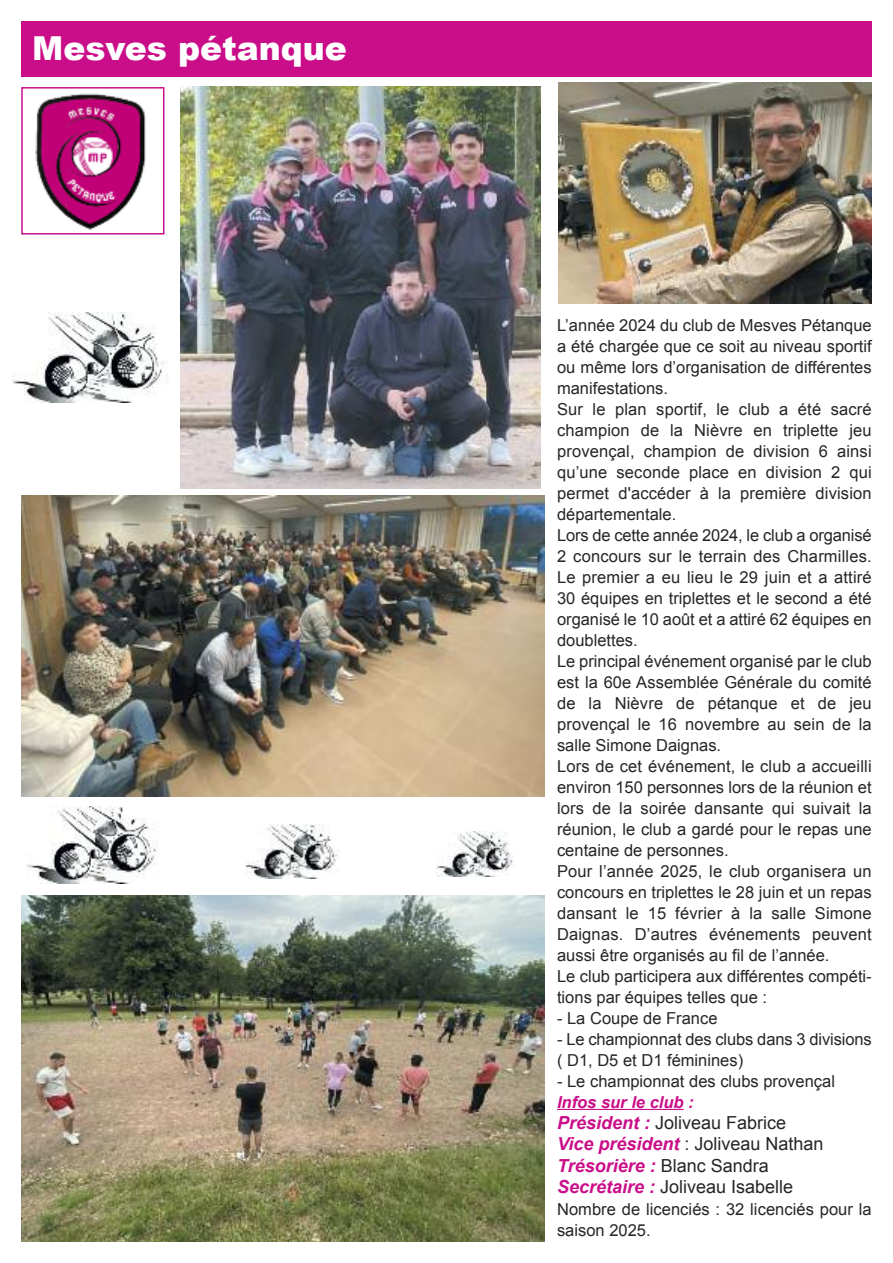
<style>
.page{position:relative;width:893px;height:1263px;background:#fff}
.page>*{position:absolute;margin:0;border:0;box-sizing:border-box;transform-origin:0 0}
.t1{font:900 33px "Arial";color:#fff}
.t2{font:18px/21.6px "Arial";color:#272627}
.t3{font:16.5px/21px "Arial";color:#272627}
.t4{font:italic 700 16.5px "Arial";color:#ca0d89}
.s1{font-weight:700;font-style:italic;color:#ca0d89}
</style>
<div class="page">
<div style="left:21px;top:21px;width:851px;height:56px;background:#ca0d89"></div>
<hr style="left:557px;top:1109px;width:127px;height:1px;background:#ca0d89">
<img style="left:35px;top:93px;width:111px;height:137px">
<div style="left:21px;top:87px;width:143px;height:148px;border:2px solid #ca0d89"></div>
<img style="left:12px;top:312px;width:156px;height:90px">
<img style="left:180px;top:86px;width:361px;height:402px">
<img style="left:21px;top:895px;width:523px;height:347px">
<img style="left:21px;top:496px;width:523px;height:300px">
<img style="left:558px;top:83px;width:314px;height:220px">
<img style="left:26px;top:806px;width:131px;height:77px">
<img style="left:246px;top:824px;width:92px;height:54px">
<img style="left:437px;top:832px;width:78px;height:45px">
<h1 class="t1" style="left:32px;top:24px;width:316px">Mesves pétanque</h1>
<p class="t3" style="left:557px;top:314px;width:316px">L’année 2024 du club de Mesves Pétanque a été chargée que ce soit au niveau sportif ou même lors d’organisation de différentes manifestations.<br>Sur le plan sportif, le club a été sacré champion de la Nièvre en triplette jeu provençal, champion de division 6 ainsi qu’une seconde place en division 2 qui permet d'accéder à la première division départementale.<br>Lors de cette année 2024, le club a organisé 2 concours sur le terrain des Charmilles.<br>Le premier a eu lieu le 29 juin et a attiré 30 équipes en triplettes et le second a été organisé le 10 août et a attiré 62 équipes en doublettes.<br>Le principal événement organisé par le club est la 60e Assemblée Générale du comité de la Nièvre de pétanque et de jeu provençal le 16 novembre au sein de la salle Simone Daignas.<br>Lors de cet événement, le club a accueilli environ 150 personnes lors de la réunion et lors de la soirée dansante qui suivait la réunion, le club a gardé pour le repas une centaine de personnes.<br>Pour l’année 2025, le club organisera un concours en triplettes le 28 juin et un repas dansant le 15 février à la salle Simone Daignas. D’autres événements peuvent aussi être organisés au fil de l’année.<br>Le club participera aux différentes compéti&shy;tions par équipes telles que :</p>
<p class="t3" style="left:557px;top:1007px;width:162px">- La Coupe de France</p>
<p class="t3" style="left:557px;top:1028px;width:316px">- Le championnat des clubs dans 3 divisions ( D1, D5 et D1 féminines)</p>
<p class="t3" style="left:557px;top:1070px;width:279px">- Le championnat des clubs provençal</p>
<p class="t4" style="left:557px;top:1093px;width:138px">infos sur le club :</p>
<p class="t2" style="left:557px;top:1111px;width:268px"><span class="s1">Président :</span> Joliveau Fabrice<br><span class="s1">Vice président</span> : Joliveau Nathan <span class="s1">trésorière :</span> Blanc Sandra<br><span class="s1">Secrétaire :</span> Joliveau Isabelle</p>
<p class="t3" style="left:557px;top:1198px;width:316px">Nombre de licenciés : 32 licenciés pour la saison 2025.</p>
</div>
